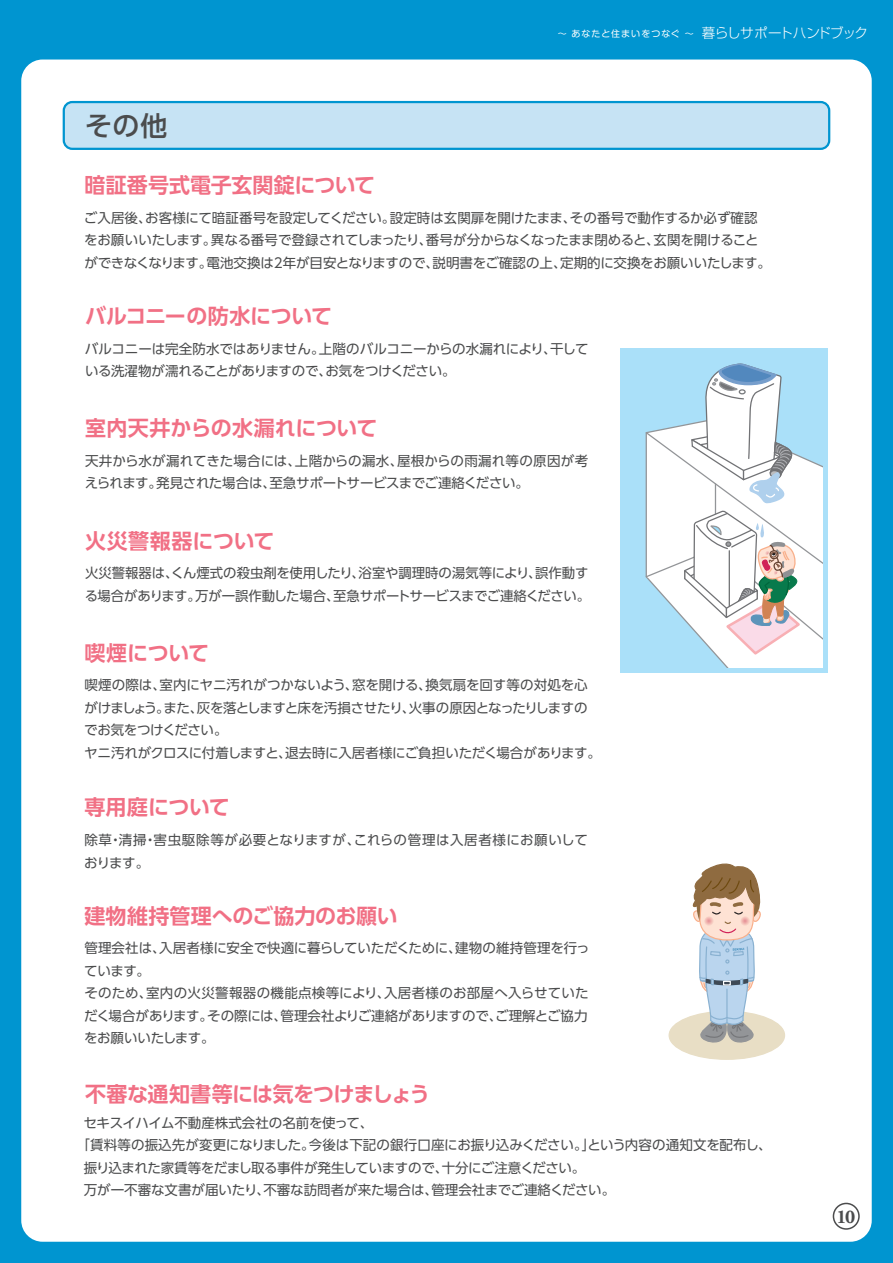
<style>
.page{position:relative;width:893px;height:1263px;background:#0095d0}
.page>*{position:absolute;margin:0;border:0;box-sizing:border-box;transform-origin:0 0}
.t1{font:500 27px "UD Shin Go Pro";color:#4b4c4d}
.t2{font:700 21px "UD Shin Go Pro De";letter-spacing:-.01em;color:#f17085}
.t3{font:700 21px "UD Shin Go Pro De";letter-spacing:-.03em;color:#f17085}
.t4{font:700 21px "UD Shin Go Pro De";letter-spacing:.01em;color:#f17085}
.t5{font:700 19.5px "Adobe Garamond Pro";color:#4b4c4d}
.t6{font:13.5px/22.5px "UD Shin Go Pro";letter-spacing:-.01em;color:#4b4c4d}
.t7{font:13.5px/22.5px "UD Shin Go Pro";letter-spacing:.035em;color:#4b4c4d}
.t8{font:13.5px "UD Shin Go Pro";letter-spacing:-.035em;color:#4b4c4d}
.t9{font:9px "Shin M Go Pro";letter-spacing:.11em;color:#fff}
.s1{font-family:"Shin Go Pro";font-weight:300;font-size:13.5px}
</style>
<div class="page">
<div style="left:21px;top:60px;width:851px;height:1182px;background:#fff;border-radius:21px"></div>
<div style="left:833px;top:1203px;width:27px;height:27px;border:2px solid #4b4c4d;border-radius:50%"></div>
<div style="left:64px;top:102px;width:765px;height:47px;background:#c6e3f4;border-radius:9px"></div>
<div style="left:63px;top:101px;width:767px;height:49px;border:2px solid #0095d0;border-radius:9px"></div>
<div style="left:669px;top:1011px;width:115px;height:48px;background:#e8dec5;border-radius:50%"></div>
<svg style="left:691px;top:863px;width:73px;height:180px"></svg>
<div style="left:621px;top:348px;width:207px;height:324px;background:#aae0f9"></div>
<svg style="left:645px;top:363px;width:178px;height:305px"></svg>
<p class="t1" style="left:85px;top:104px;width:84px">その他</p>
<p class="t2" style="left:84px;top:168px;width:292px">暗証番号式電子玄関錠について</p>
<p class="t9" style="left:558px;top:26px;width:312px">～ あなたと住まいをつなぐ ～ <span class="s1">暮らしサポートハンドブック</span></p>
<p class="t6" style="left:84px;top:206px;width:689px">ご入居後、お客様にて暗証番号を設定してください。設定時は玄関扉を開けたまま、その番号で動作するか必ず確認をお願いいたします。異なる番号で登録されてしまったり、番号が分からなくなったまま閉めると、玄関を開けることができなくなります。電池交換は2年が目安となりますので、説明書をご確認の上、定期的に交換をお願いいたします。</p>
<p class="t2" style="left:85px;top:299px;width:249px">バルコニーの防水について</p>
<p class="t6" style="left:85px;top:337px;width:505px">バルコニーは完全防水ではありません。上階のバルコニーからの水漏れにより、干している洗濯物が濡れることがありますので、お気をつけください。</p>
<p class="t2" style="left:85px;top:411px;width:294px">室内天井からの水漏れについて</p>
<p class="t6" style="left:85px;top:449px;width:505px">天井から水が漏れてきた場合には、上階からの漏水、屋根からの雨漏れ等の原因が考えられます。発見された場合は、至急サポートサービスまでご連絡ください。</p>
<p class="t4" style="left:85px;top:524px;width:191px">火災警報器について</p>
<p class="t6" style="left:85px;top:561px;width:507px">火災警報器は、くん煙式の殺虫剤を使用したり、浴室や調理時の湯気等により、誤作動する場合があります。万が一誤作動した場合、至急サポートサービスまでご連絡ください。</p>
<p class="t2" style="left:84px;top:636px;width:126px">喫煙について</p>
<p class="t6" style="left:84px;top:673px;width:518px">喫煙の際は、室内にヤニ汚れがつかないよう、窓を開ける、換気扇を回す等の対処を心がけましょう。また、灰を落としますと床を汚損させたり、火事の原因となったりしますのでお気をつけください。<br>ヤニ汚れがクロスに付着しますと、退去時に入居者様にご負担いただく場合があります。</p>
<p class="t2" style="left:84px;top:790px;width:147px">専用庭について</p>
<p class="t7" style="left:84px;top:828px;width:505px">除草・清掃・害虫駆除等が必要となりますが、これらの管理は入居者様にお願いしております。</p>
<p class="t2" style="left:84px;top:898px;width:315px">建物維持管理へのご協力のお願い</p>
<p class="t6" style="left:84px;top:936px;width:507px">管理会社は、入居者様に安全で快適に暮らしていただくために、建物の維持管理を行っています。<br>そのため、室内の火災警報器の機能点検等により、入居者様のお部屋へ入らせていただく場合があります。その際には、管理会社よりご連絡がありますので、ご理解とご協力をお願いいたします。</p>
<p class="t3" style="left:85px;top:1076px;width:347px">不審な通知書等には気をつけましょう</p>
<p class="t6" style="left:84px;top:1111px;width:291px">セキスイハイム不動産株式会社の名前を使って、</p>
<p class="t6" style="left:77px;top:1133px;width:697px">「賃料等の振込先が変更になりました。今後は下記の銀行口座にお振り込みください。」という内容の通知文を配布し、</p>
<p class="t8" style="left:84px;top:1156px;width:503px">振り込まれた家賃等をだまし取る事件が発生していますので、十分にご注意ください。</p>
<p class="t6" style="left:84px;top:1178px;width:533px">万が一不審な文書が届いたり、不審な訪問者が来た場合は、管理会社までご連絡ください。</p>
<p class="t5" style="left:837px;top:1205px;width:20px">10</p>
</div>
